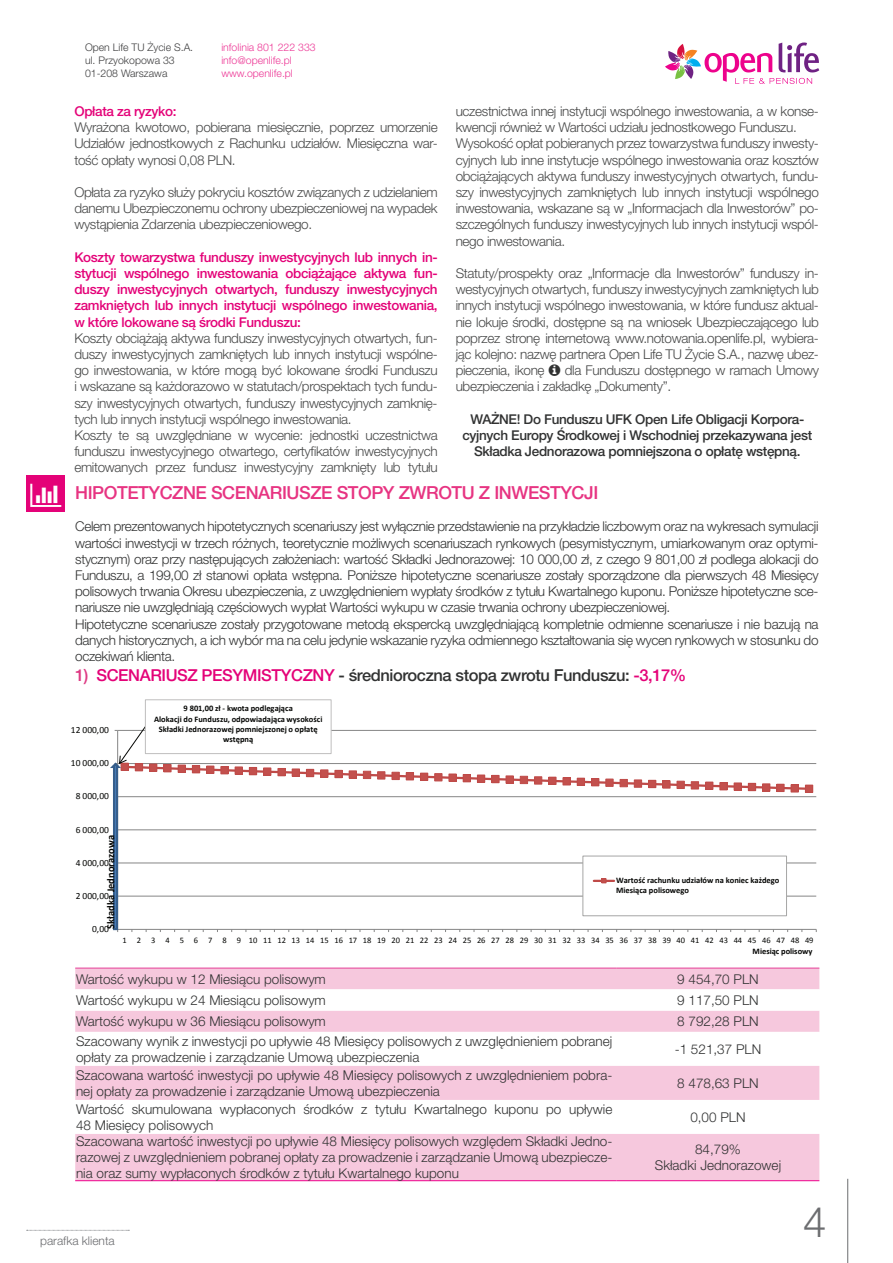
<style>
.page{position:relative;width:893px;height:1263px;background:#fff}
.page>*{position:absolute;margin:0;border:0;box-sizing:border-box;transform-origin:0 0}
.t1{font:300 42px "Helvetica Neue LT Pro";color:#6c6d70}
.t2{font:500 18px "Helvetica Neue LT Pro";letter-spacing:-.025em;color:#e73482}
.t3{font:500 16.5px "Helvetica Neue LT Pro";letter-spacing:-.025em;color:#313232}
.t4{font:300 13.5px/16.2px "Helvetica Neue LT Pro";letter-spacing:-.025em;color:#474848;text-align:justify}
.t5{font:300 13.5px/16.2px "Helvetica Neue LT Pro";letter-spacing:-.025em;color:#313232}
.t6{font:300 13.5px/16.2px "Helvetica Neue LT Pro";color:#313232}
.t7{font:500 13.5px/16.2px "Helvetica Neue LT Pro";letter-spacing:-.025em;color:#e40278;text-align:justify}
.t8{font:500 13.5px/16.2px "Helvetica Neue LT Pro";letter-spacing:-.025em;color:#313232;text-align:center}
.t9{font:300 12px "Helvetica Neue LT Pro";color:#6c6d70}
.t10{font:300 10.5px/12.6px "Helvetica Neue LT Pro";color:#3e3e3f}
.t11{font:300 10.5px/12.6px "Helvetica Neue LT Pro";color:#ed3896}
.t12{font:700 10.5px "Calibri";color:#040503}
.t13{font:9.45px "Calibri";color:#040503}
.t14{font:700 8.4px/10.4px "Calibri";color:#040503}
.t15{font:8.4px "Calibri";color:#040503}
.s1{color:#de3a84}
.s2{color:#e40278}
</style>
<div class="page">
<svg style="left:665px;top:42px;width:154px;height:42px"></svg>
<svg style="left:27px;top:1230px;width:102px;height:1px"></svg>
<hr style="left:847px;top:1179px;width:1px;height:84px;background:#6c6d70">
<div style="left:75px;top:969px;width:744px;height:63px;background:#f6c8dd"></div>
<svg style="left:75px;top:989px;width:744px;height:21px"></svg>
<svg style="left:75px;top:1066px;width:744px;height:114px;fill:#f6c8dd"></svg>
<hr style="left:75px;top:1180px;width:542px;height:1px;background:#ed028c">
<hr style="left:617px;top:1180px;width:202px;height:1px;background:#ed028c">
<hr style="left:75px;top:968px;width:542px;height:1px;background:#e63e97">
<hr style="left:617px;top:968px;width:202px;height:1px;background:#e63e97">
<div style="left:27px;top:476px;width:38px;height:36px;background:#e40278"></div>
<svg style="left:110px;top:725px;width:707px;height:207px"></svg>
<div style="left:145px;top:699px;width:186px;height:55px;background:#fff;border:1px solid #bfbebe"></div>
<p class="t10" style="left:85px;top:41px;width:110px">Open Life TU Życie S.A. ul. Przyokopowa 33<br>01-208 Warszawa</p>
<p class="t11" style="left:221px;top:41px;width:96px">infolinia 801 222 333 info@openlife.pl www.openlife.pl</p>
<p class="t7" style="left:74px;top:103px;width:104px">Opłata za ryzyko:</p>
<p class="t4" style="left:74px;top:119px;width:365px">Wyrażona kwotowo, pobierana miesięcznie, poprzez umorzenie Udziałów jednostkowych z Rachunku udziałów. Miesięczna war&shy;tość opłaty wynosi 0,08 PLN.</p>
<p class="t4" style="left:74px;top:184px;width:365px">Opłata za ryzyko służy pokryciu kosztów związanych z udzielaniem danemu Ubezpieczonemu ochrony ubezpieczeniowej na wypadek wystąpienia Zdarzenia ubezpieczeniowego.</p>
<p class="t7" style="left:74px;top:249px;width:365px">Koszty towarzystwa funduszy inwestycyjnych lub innych in&shy;stytucji wspólnego inwestowania obciążające aktywa fun&shy;duszy inwestycyjnych otwartych, funduszy inwestycyjnych zamkniętych lub innych instytucji wspólnego inwestowania, w które lokowane są środki Funduszu:</p>
<p class="t4" style="left:74px;top:330px;width:365px;text-align:left">Koszty obciążają aktywa funduszy inwestycyjnych otwartych, fun&shy;duszy inwestycyjnych zamkniętych lub innych instytucji wspólne&shy;go inwestowania, w które mogą być lokowane środki Funduszu i wskazane są każdorazowo w statutach/prospektach tych fundu&shy;szy inwestycyjnych otwartych, funduszy inwestycyjnych zamknię&shy;tych lub innych instytucji wspólnego inwestowania.<br>Koszty te są uwzględniane w wycenie: jednostki uczestnictwa funduszu inwestycyjnego otwartego, certyfikatów inwestycyjnych emitowanych przez fundusz inwestycyjny zamknięty lub tytułu</p>
<p class="t4" style="left:456px;top:103px;width:365px;text-align:left">uczestnictwa innej instytucji wspólnego inwestowania, a w konse&shy;kwencji również w Wartości udziału jednostkowego Funduszu.<br>Wysokość opłat pobieranych przez towarzystwa funduszy inwesty&shy;cyjnych lub inne instytucje wspólnego inwestowania oraz kosztów obciążających aktywa funduszy inwestycyjnych otwartych, fundu&shy;szy inwestycyjnych zamkniętych lub innych instytucji wspólnego inwestowania, wskazane są w „Informacjach dla Inwestorów” po&shy;szczególnych funduszy inwestycyjnych lub innych instytucji wspól&shy;nego inwestowania.</p>
<p class="t4" style="left:456px;top:265px;width:365px">Statuty/prospekty oraz „Informacje dla Inwestorów” funduszy in&shy;westycyjnych otwartych, funduszy inwestycyjnych zamkniętych lub innych instytucji wspólnego inwestowania, w które fundusz aktual&shy;nie lokuje środki, dostępne są na wniosek Ubezpieczającego lub poprzez stronę internetową www.notowania.openlife.pl, wybiera&shy;jąc kolejno: nazwę partnera Open Life TU Życie S.A., nazwę ubez&shy;pieczenia, ikonę</p>
<p class="t4" style="left:456px;top:362px;width:365px;text-indent:109px">dla Funduszu dostępnego w ramach Umowy ubezpieczenia i zakładkę „Dokumenty”.</p>
<p class="t8" style="left:462px;top:411px;width:351px">WAŻNE! Do Funduszu UFK Open Life Obligacji Korpora&shy;cyjnych Europy Środkowej i Wschodniej przekazywana jest<br>Składka Jednorazowa pomniejszona o opłatę wstępną.</p>
<h2 class="t2" style="left:75px;top:482px;width:525px">HIPOTETYCZNE SCENARIUSZE STOPY ZWROTU Z INWESTYCJI</h2>
<p class="t5" style="left:75px;top:518px;width:745px">Celem prezentowanych hipotetycznych scenariuszy jest wyłącznie przedstawienie na przykładzie liczbowym oraz na wykresach symulacji wartości inwestycji w trzech różnych, teoretycznie możliwych scenariuszach rynkowych (pesymistycznym, umiarkowanym oraz optymi&shy;stycznym) oraz przy następujących założeniach: wartość Składki Jednorazowej: 10 000,00 zł, z czego 9 801,00 zł podlega alokacji do Funduszu, a 199,00 zł stanowi opłata wstępna. Poniższe hipotetyczne scenariusze zostały sporządzone dla pierwszych 48 Miesięcy polisowych trwania Okresu ubezpieczenia, z uwzględnieniem wypłaty środków z tytułu Kwartalnego kuponu. Poniższe hipotetyczne sce&shy;nariusze nie uwzględniają częściowych wypłat Wartości wykupu w czasie trwania ochrony ubezpieczeniowej.<br>Hipotetyczne scenariusze zostały przygotowane metodą ekspercką uwzględniającą kompletnie odmienne scenariusze i nie bazują na danych historycznych, a ich wybór ma na celu jedynie wskazanie ryzyka odmiennego kształtowania się wycen rynkowych w stosunku do oczekiwań klienta.</p>
<p class="t3" style="left:75px;top:665px;width:613px"><span class="s1">1)</span> <span class="s2">SCENARIUSZ PESYMISTYCZNY</span> - średnioroczna stopa zwrotu Funduszu: <span class="s2">-3,17%</span></p>
<p class="t13" style="left:71px;top:724px;width:40px">12 000,00</p>
<p class="t13" style="left:71px;top:757px;width:40px">10 000,00</p>
<p class="t13" style="left:76px;top:790px;width:35px">8 000,00</p>
<p class="t14" style="left:154px;top:703px;width:170px;text-align:center">9 801,00 zł - kwota podlegająca<br>Alokacji do Funduszu, odpowiadająca wysokości Składki Jednorazowej pomniejszonej o opłatę wstępną</p>
<p class="t13" style="left:76px;top:823px;width:35px">6 000,00</p>
<p class="t12" style="left:104px;top:929px;width:95px;rotate:-90deg">Składka Jednorazowa</p>
<p class="t13" style="left:76px;top:856px;width:35px">4 000,00</p>
<p class="t13" style="left:76px;top:890px;width:35px">2 000,00</p>
<p class="t13" style="left:92px;top:923px;width:18px">0,00</p>
<p class="t14" style="left:616px;top:875px;width:165px">Wartość rachunku udziałów na koniec każdego<br>Miesiąca polisowego</p>
<p class="t15" style="left:123px;top:934px;width:692px">1 2 3 4 5 6 7 8 9 10111213141516171819202122232425262728293031323334353637383940414243444546474849</p>
<p class="t14" style="left:753px;top:946px;width:61px">Miesiąc polisowy</p>
<p class="t6" style="left:76px;top:970px;width:251px">Wartość wykupu w 12 Miesiącu polisowym</p>
<p class="t5" style="left:677px;top:970px;width:83px">9 454,70 PLN</p>
<p class="t6" style="left:76px;top:991px;width:251px">Wartość wykupu w 24 Miesiącu polisowym</p>
<p class="t5" style="left:677px;top:991px;width:83px">9 117,50 PLN</p>
<p class="t6" style="left:76px;top:1013px;width:251px">Wartość wykupu w 36 Miesiącu polisowym</p>
<p class="t5" style="left:677px;top:1013px;width:83px">8 792,28 PLN</p>
<p class="t6" style="left:76px;top:1032px;width:538px">Szacowany wynik z inwestycji po upływie 48 Miesięcy polisowych z uwzględnieniem pobranej opłaty za prowadzenie i zarządzanie Umową ubezpieczenia</p>
<p class="t5" style="left:675px;top:1040px;width:88px">-1 521,37 PLN</p>
<p class="t6" style="left:76px;top:1066px;width:538px">Szacowana wartość inwestycji po upływie 48 Miesięcy polisowych z uwzględnieniem pobra&shy;nej opłaty za prowadzenie i zarządzanie Umową ubezpieczenia</p>
<p class="t5" style="left:677px;top:1074px;width:83px">8 478,63 PLN</p>
<p class="t6" style="left:76px;top:1100px;width:538px">Wartość skumulowana wypłaconych środków z tytułu Kwartalnego kuponu po upływie<br>48 Miesięcy polisowych</p>
<p class="t5" style="left:690px;top:1108px;width:57px">0,00 PLN</p>
<p class="t5" style="left:76px;top:1133px;width:538px;text-align:justify">Szacowana wartość inwestycji po upływie 48 Miesięcy polisowych względem Składki Jedno&shy;razowej z uwzględnieniem pobranej opłaty za prowadzenie i zarządzanie Umową ubezpiecze&shy;nia oraz sumy wypłaconych środków z tytułu Kwartalnego kuponu</p>
<p class="t6" style="left:655px;top:1141px;width:128px;text-align:center">84,79%<br>Składki Jednorazowej</p>
<p class="t9" style="left:40px;top:1233px;width:76px">parafka klienta</p>
<h1 class="t1" style="left:803px;top:1196px;width:25px">4</h1>
</div>
